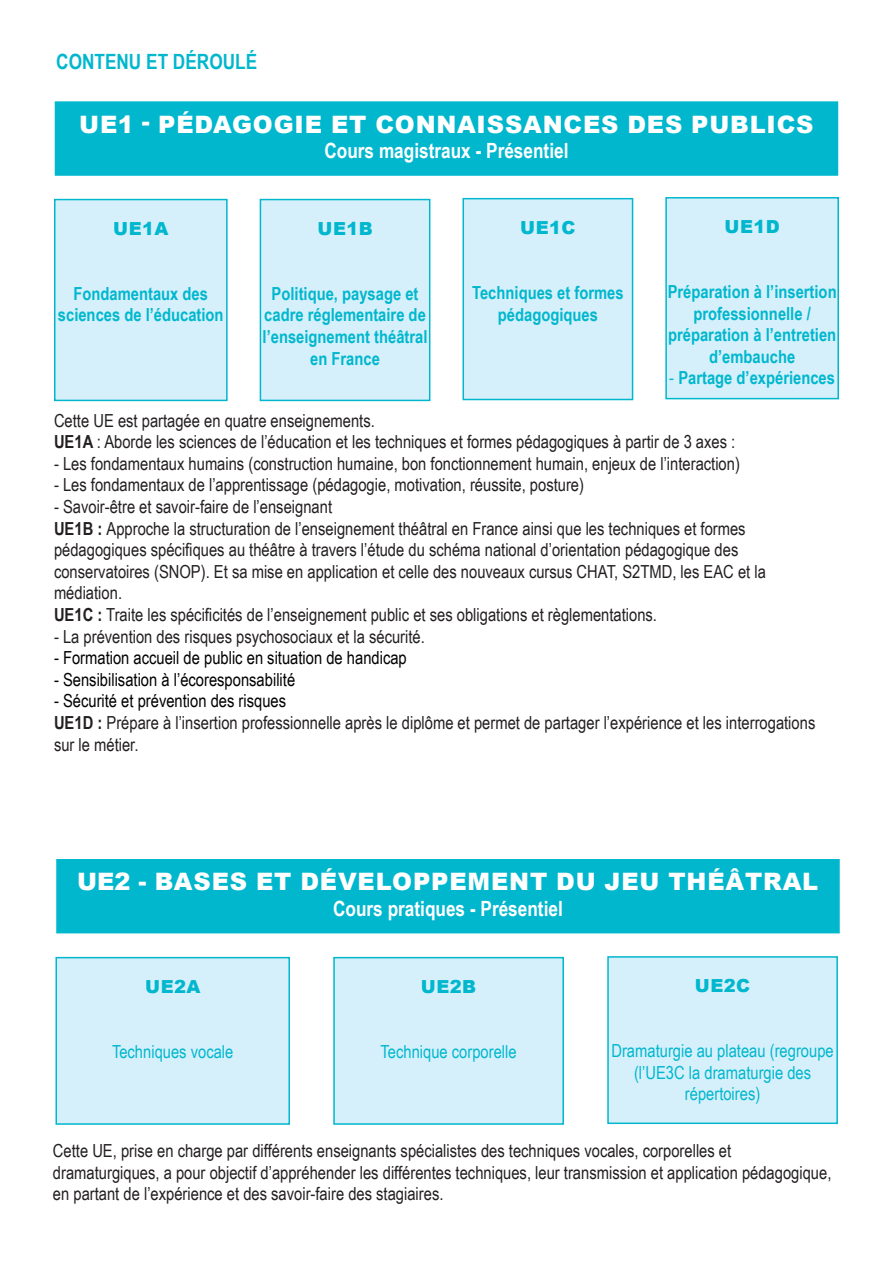
<style>
.page{position:relative;width:893px;height:1263px;background:#fff}
.page>*{position:absolute;margin:0;border:0;box-sizing:border-box;transform-origin:0 0}
.t1{font:900 24px "Arial";letter-spacing:.035em;color:#fff}
.t2{font:700 21px "Arial Narrow";color:#fff}
.t3{font:700 21px "Arial Narrow";color:#00b7ce}
.t4{font:18px/21.6px "Arial Narrow";color:#231f20}
.t5{font:700 18px/21.6px "Arial Narrow";color:#00b7ce;text-align:center}
.t6{font:18px "Arial Narrow";color:#000}
.t7{font:18px/21.6px "Arial Narrow";color:#00b7ce;text-align:center}
.t8{font:900 18px "Arial";letter-spacing:.02em;color:#00b7ce}
.s1{font-weight:400}
.s2{font-weight:700}
</style>
<div class="page">
<div style="left:55px;top:200px;width:172px;height:200px;background:#d6f0fb"></div>
<div style="left:54px;top:199px;width:174px;height:202px;border:2px solid #00b7ce"></div>
<div style="left:260px;top:200px;width:170px;height:200px;background:#d6f0fb"></div>
<div style="left:260px;top:199px;width:170px;height:202px;border:2px solid #00b7ce"></div>
<div style="left:463px;top:199px;width:170px;height:200px;background:#d6f0fb"></div>
<div style="left:462px;top:198px;width:171px;height:202px;border:2px solid #00b7ce"></div>
<div style="left:666px;top:198px;width:172px;height:201px;background:#d6f0fb"></div>
<div style="left:665px;top:197px;width:174px;height:202px;border:2px solid #00b7ce"></div>
<div style="left:56px;top:102px;width:781px;height:73px;background:#00b7ce"></div>
<div style="left:55px;top:101px;width:783px;height:75px;border:2px solid #00b7ce"></div>
<div style="left:56px;top:958px;width:233px;height:166px;background:#d6f0fb"></div>
<div style="left:56px;top:957px;width:234px;height:168px;border:2px solid #00b7ce"></div>
<div style="left:334px;top:958px;width:229px;height:166px;background:#d6f0fb"></div>
<div style="left:333px;top:957px;width:231px;height:168px;border:2px solid #00b7ce"></div>
<div style="left:608px;top:957px;width:229px;height:166px;background:#d6f0fb"></div>
<div style="left:607px;top:956px;width:231px;height:168px;border:2px solid #00b7ce"></div>
<div style="left:57px;top:860px;width:782px;height:73px;background:#00b7ce"></div>
<div style="left:56px;top:859px;width:784px;height:74px;border:2px solid #00b7ce"></div>
<p class="t3" style="left:56px;top:46px;width:202px">CONTENU ET DÉROULÉ</p>
<p class="t1" style="left:79px;top:107px;width:736px">UE1 - PÉDAGOGIE ET CONNAISSANCES DES PUBLICS</p>
<p class="t2" style="left:324px;top:135px;width:246px">Cours magistraux - Présentiel</p>
<p class="t8" style="left:113px;top:215px;width:57px">UE1A</p>
<p class="t5" style="left:58px;top:282px;width:167px">Fondamentaux des sciences de l’éducation</p>
<p class="t8" style="left:317px;top:215px;width:57px">UE1B</p>
<p class="t5" style="left:263px;top:282px;width:166px">Politique, paysage et cadre réglementaire de l’enseignement théâtral en France</p>
<p class="t8" style="left:520px;top:215px;width:57px">UE1C</p>
<p class="t5" style="left:472px;top:281px;width:153px">Techniques et formes pédagogiques</p>
<p class="t8" style="left:724px;top:214px;width:57px">UE1D</p>
<p class="t5" style="left:668px;top:280px;width:170px">Préparation à l’insertion professionnelle / préparation à l’entretien d’embauche</p>
<p class="t5" style="left:669px;top:366px;width:167px"><span class="s1">-</span> Partage d’expériences</p>
<p class="t4" style="left:54px;top:409px;width:322px">Cette UE est partagée en quatre enseignements.</p>
<p class="t4" style="left:54px;top:430px;width:683px"><span class="s2">UE1A</span> : Aborde les sciences de l’éducation et les techniques et formes pédagogiques à partir de 3 axes :</p>
<p class="t4" style="left:54px;top:452px;width:687px">- Les fondamentaux humains (construction humaine, bon fonctionnement humain, enjeux de l’interaction)</p>
<p class="t4" style="left:54px;top:474px;width:532px">- Les fondamentaux de l’apprentissage (pédagogie, motivation, réussite, posture)</p>
<p class="t4" style="left:54px;top:495px;width:280px">- Savoir-être et savoir-faire de l’enseignant</p>
<p class="t4" style="left:54px;top:517px;width:713px"><span class="s2">UE1B :</span> Approche la structuration de l’enseignement théâtral en France ainsi que les techniques et formes pédagogiques spécifiques au théâtre à travers l’étude du schéma national d’orientation pédagogique des conservatoires (SNOP). Et sa mise en application et celle des nouveaux cursus CHAT, S2TMD, les EAC et la médiation.</p>
<p class="t4" style="left:54px;top:603px;width:605px"><span class="s2">UE1C :</span> Traite les spécificités de l’enseignement public et ses obligations et règlementations.</p>
<p class="t4" style="left:54px;top:625px;width:372px">- La prévention des risques psychosociaux et la sécurité.</p>
<p class="t6" style="left:54px;top:645px;width:354px">- Formation accueil de public en situation de handicap</p>
<p class="t6" style="left:54px;top:666px;width:243px">- Sensibilisation à l’écoresponsabilité</p>
<p class="t6" style="left:54px;top:688px;width:234px">- Sécurité et prévention des risques</p>
<p class="t4" style="left:54px;top:711px;width:763px"><span class="s2">UE1D :</span> Prépare à l’insertion professionnelle après le diplôme et permet de partager l’expérience et les interrogations sur le métier.</p>
<p class="t1" style="left:77px;top:864px;width:743px">UE2 - BASES ET DÉVELOPPEMENT DU JEU THÉÂTRAL</p>
<p class="t2" style="left:333px;top:892px;width:231px">Cours pratiques - Présentiel</p>
<p class="t8" style="left:145px;top:973px;width:57px">UE2A</p>
<p class="t7" style="left:112px;top:1040px;width:123px">Techniques vocale</p>
<p class="t8" style="left:421px;top:973px;width:57px">UE2B</p>
<p class="t7" style="left:380px;top:1040px;width:138px">Technique corporelle</p>
<p class="t8" style="left:695px;top:973px;width:57px">UE2C</p>
<p class="t7" style="left:611px;top:1039px;width:224px">Dramaturgie au plateau (regroupe (l’UE3C la dramaturgie des répertoires)</p>
<p class="t4" style="left:53px;top:1139px;width:780px">Cette UE, prise en charge par différents enseignants spécialistes des techniques vocales, corporelles et dramaturgiques, a pour objectif d’appréhender les différentes techniques, leur transmission et application pédagogique, en partant de l’expérience et des savoir-faire des stagiaires.</p>
</div>
